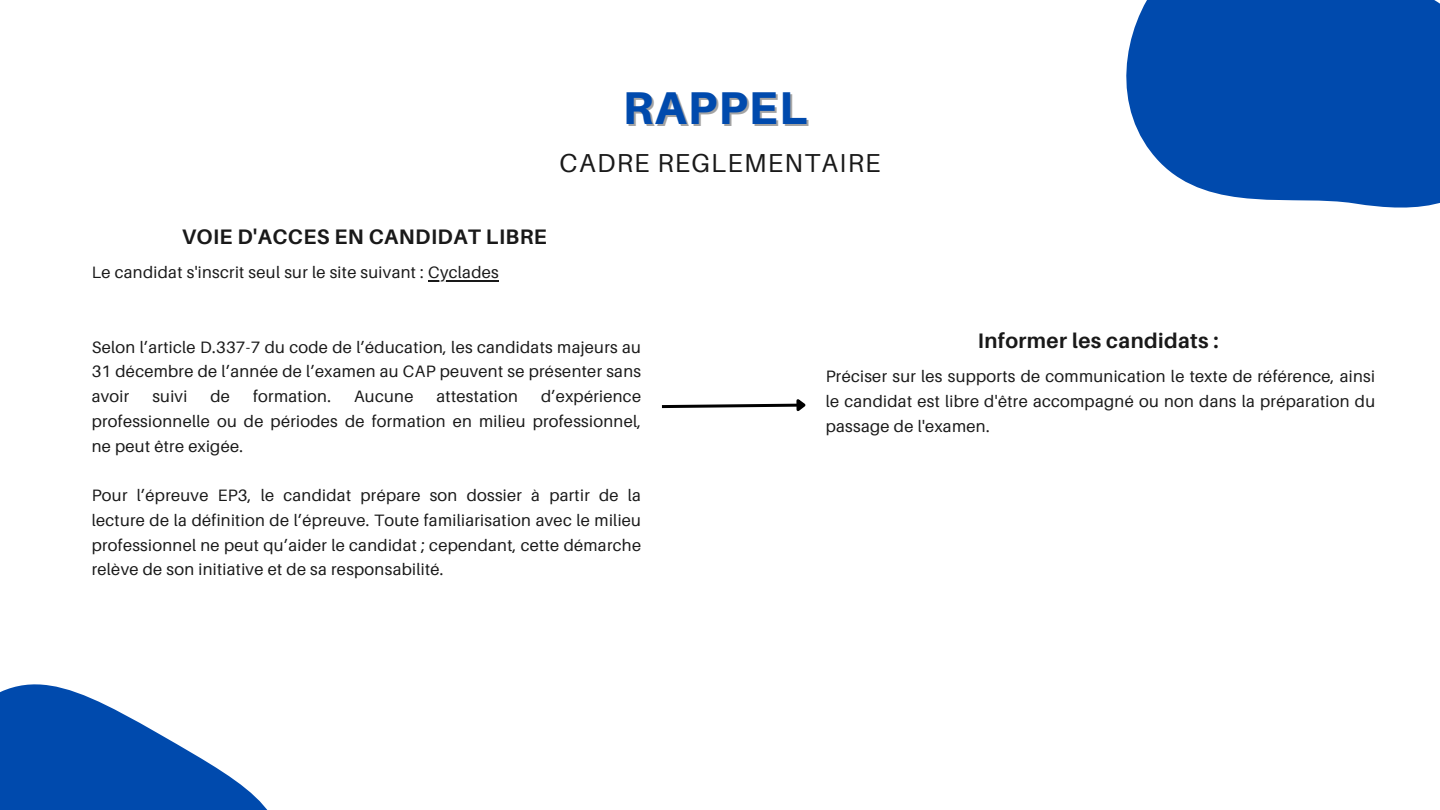
<style>
.page{position:relative;width:1440px;height:810px;background:#fff}
.page>*{position:absolute;margin:0;border:0;box-sizing:border-box;transform-origin:0 0}
.t1{font:800 46px "Aileron";letter-spacing:.03em;color:#004aad}
.t2{font:26px "Aileron";letter-spacing:.05em;color:#191919}
.t3{font:700 21px "Aileron";letter-spacing:.02em;color:#191919}
.t4{font:16.5px/24.8px "Aileron";letter-spacing:.02em;color:#191919;text-align:justify}
</style>
<div class="page">
<svg style="left:0;top:684px;width:268px;height:126px"></svg>
<hr style="left:428px;top:280px;width:71px;height:1px;background:#191919">
<svg style="left:1126px;top:0;width:314px;height:208px;background:#175ab4"></svg>
<svg style="left:661px;top:399px;width:145px;height:12px"></svg>
<h1 class="t1" style="left:623px;top:80px;width:186px">RAPPEL</h1>
<h2 class="t2" style="left:560px;top:147px;width:322px">CADRE REGLEMENTAIRE</h2>
<p class="t3" style="left:182px;top:223px;width:367px">VOIE D'ACCES EN CANDIDAT LIBRE</p>
<p class="t4" style="left:92px;top:260px;width:409px">Le candidat s'inscrit seul sur le site suivant : Cyclades</p>
<p class="t4" style="left:92px;top:334px;width:551px">Selon l’article D.337-7 du code de l’éducation, les candidats majeurs au 31 décembre de l’année de l’examen au CAP peuvent se présenter sans avoir</p>
<p class="t4" style="left:152px;top:384px;width:36px">suivi</p>
<p class="t4" style="left:210px;top:384px;width:21px">de</p>
<p class="t4" style="left:253px;top:384px;width:79px">formation.</p>
<p class="t4" style="left:354px;top:384px;width:61px">Aucune</p>
<p class="t4" style="left:437px;top:384px;width:83px">attestation</p>
<p class="t4" style="left:92px;top:384px;width:551px;text-indent:449px">d’expérience professionnelle ou de périodes de formation en milieu professionnel, ne peut être exigée.</p>
<p class="t4" style="left:92px;top:483px;width:551px">Pour l’épreuve EP3, le candidat prépare son dossier à partir de la lecture de la définition de l’épreuve. Toute familiarisation avec le milieu professionnel ne peut qu’aider le candidat ; cependant, cette démarche relève de son initiative et de sa responsabilité.</p>
<p class="t3" style="left:978px;top:327px;width:242px">Informer les candidats :</p>
<p class="t4" style="left:826px;top:364px;width:551px">Préciser sur les supports de communication le texte de référence, ainsi le candidat est libre d'être accompagné ou non dans la préparation du passage de l'examen.</p>
</div>
